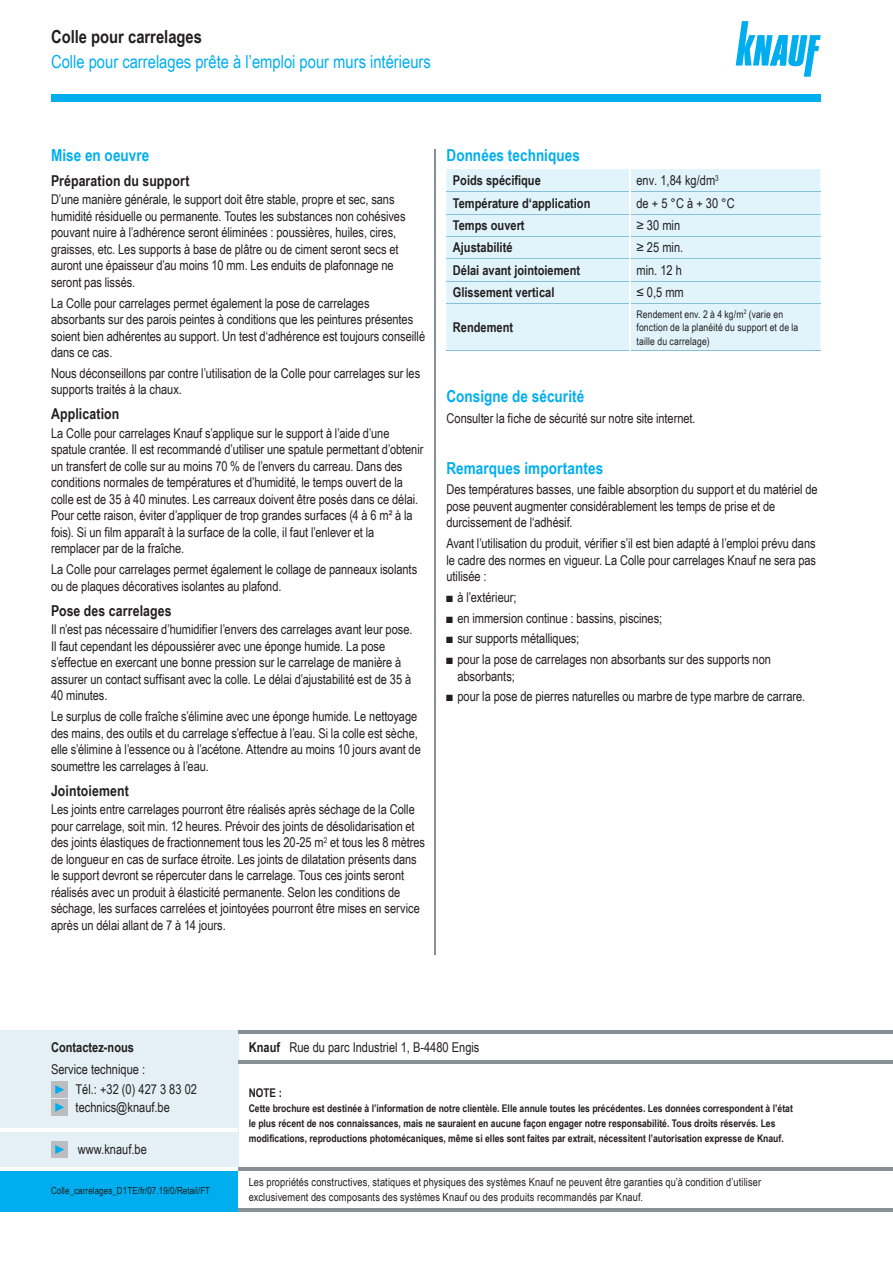
<style>
.page{position:relative;width:893px;height:1263px;background:#fff}
.page>*{position:absolute;margin:0;border:0;box-sizing:border-box;transform-origin:0 0}
.t1{font:18px "Arial Narrow";color:#00aeef}
.t2{font:700 18px "Arial Narrow";color:#231f20}
.t3{font:700 16.5px "Arial Narrow";letter-spacing:.005em;color:#00aeef}
.t4{font:700 15px "Arial Narrow";letter-spacing:.01em;color:#231f20}
.t5{font:13.5px/16.5px "Arial Narrow";letter-spacing:-.005em;color:#231f20}
.t6{font:700 13.5px "Arial Narrow";color:#231f20}
.t7{font:700 12px "Arial Narrow";color:#231f20}
.t8{font:11.25px/15px "Arial Narrow";letter-spacing:.015em;color:#231f20}
.t9{font:700 10.5px/15px "Arial Narrow";color:#231f20}
.t10{font:10.5px/13.5px "Arial Narrow";letter-spacing:.015em;color:#231f20}
.t11{font:9.75px "Arial Narrow";letter-spacing:.01em;color:#231f20}
.s1{font-weight:700}
</style>
<div class="page">
<div style="left:51px;top:94px;width:770px;height:8px;background:#00aeef"></div>
<div style="left:446px;top:169px;width:374px;height:182px;background:#e1f4fc"></div>
<hr style="left:446px;top:191px;width:183px;height:1px;background:#89c0d9">
<hr style="left:631px;top:191px;width:189px;height:1px;background:#89c0d9">
<hr style="left:446px;top:214px;width:183px;height:1px;background:#89c0d9">
<hr style="left:631px;top:214px;width:189px;height:1px;background:#89c0d9">
<hr style="left:446px;top:236px;width:183px;height:1px;background:#89c0d9">
<hr style="left:631px;top:236px;width:189px;height:1px;background:#89c0d9">
<hr style="left:446px;top:258px;width:183px;height:1px;background:#89c0d9">
<hr style="left:631px;top:258px;width:189px;height:1px;background:#89c0d9">
<hr style="left:446px;top:281px;width:183px;height:1px;background:#89c0d9">
<hr style="left:631px;top:281px;width:189px;height:1px;background:#89c0d9">
<hr style="left:446px;top:303px;width:183px;height:1px;background:#89c0d9">
<hr style="left:631px;top:303px;width:189px;height:1px;background:#89c0d9">
<hr style="left:446px;top:351px;width:183px;height:1px;background:#89c0d9">
<hr style="left:631px;top:351px;width:189px;height:1px;background:#89c0d9">
<hr style="left:629px;top:169px;width:2px;height:23px;background:#fff">
<hr style="left:629px;top:192px;width:2px;height:22px;background:#fff">
<hr style="left:629px;top:214px;width:2px;height:22px;background:#fff">
<hr style="left:629px;top:236px;width:2px;height:23px;background:#fff">
<hr style="left:629px;top:259px;width:2px;height:22px;background:#fff">
<hr style="left:629px;top:281px;width:2px;height:23px;background:#fff">
<hr style="left:629px;top:304px;width:2px;height:47px;background:#fff">
<hr style="left:435px;top:149px;width:1px;height:806px;background:#869096">
<svg style="left:736px;top:21px;width:85px;height:56px"></svg>
<div style="left:0;top:1030px;width:238px;height:139px;background:#e4f0f6"></div>
<div style="left:0;top:1169px;width:238px;height:43px;background:#00aeef"></div>
<hr style="left:0;top:1128px;width:238px;height:3px;background:#fff">
<hr style="left:0;top:1168px;width:238px;height:3px;background:#fff">
<hr style="left:238px;top:1030px;width:655px;height:3px;background:#869096">
<hr style="left:238px;top:1060px;width:655px;height:3px;background:#869096">
<hr style="left:238px;top:1168px;width:655px;height:3px;background:#869096">
<hr style="left:238px;top:1209px;width:655px;height:3px;background:#869096">
<div style="left:51px;top:1081px;width:16px;height:16px;background:#bcbdc0"></div>
<div style="left:51px;top:1099px;width:16px;height:16px;background:#bcbdc0"></div>
<div style="left:51px;top:1141px;width:16px;height:16px;background:#bcbdc0"></div>
<svg style="left:55px;top:1085px;width:9px;height:9px"></svg>
<svg style="left:55px;top:1103px;width:9px;height:9px"></svg>
<svg style="left:55px;top:1145px;width:9px;height:9px"></svg>
<h1 class="t2" style="left:51px;top:23px;width:152px">Colle pour carrelages</h1>
<h1 class="t1" style="left:51px;top:49px;width:381px">Colle pour carrelages prête à l’emploi pour murs intérieurs</h1>
<p class="t3" style="left:51px;top:142px;width:100px">Mise en oeuvre</p>
<p class="t4" style="left:51px;top:169px;width:140px">Préparation du support</p>
<p class="t5" style="left:51px;top:191px;width:356px">D’une manière générale, le support doit être stable, propre et sec, sans humidité résiduelle ou permanente. Toutes les substances non cohésives pouvant nuire à l’adhérence seront éliminées : poussières, huiles, cires, graisses, etc. Les supports à base de plâtre ou de ciment seront secs et auront une épaisseur d’au moins 10 mm. Les enduits de plafonnage ne seront pas lissés.</p>
<p class="t5" style="left:51px;top:294px;width:376px">La Colle pour carrelages permet également la pose de carrelages absorbants sur des parois peintes à conditions que les peintures présentes soient bien adhérentes au support. Un test d‘adhérence est toujours conseillé dans ce cas.</p>
<p class="t5" style="left:51px;top:364px;width:371px">Nous déconseillons par contre l’utilisation de la Colle pour carrelages sur les supports traités à la chaux.</p>
<p class="t4" style="left:51px;top:403px;width:70px">Application</p>
<p class="t5" style="left:51px;top:424px;width:374px">La Colle pour carrelages Knauf s’applique sur le support à l’aide d’une spatule crantée. Il est recommandé d’utiliser une spatule permettant d’obtenir un transfert de colle sur au moins 70 % de l’envers du carreau. Dans des conditions normales de températures et d’humidité, le temps ouvert de la colle est de 35 à 40 minutes. Les carreaux doivent être posés dans ce délai.<br>Pour cette raison, éviter d’appliquer de trop grandes surfaces (4 à 6 m² à la fois). Si un film apparaît à la surface de la colle, il faut l’enlever et la remplacer par de la fraîche.</p>
<p class="t5" style="left:51px;top:561px;width:368px">La Colle pour carrelages permet également le collage de panneaux isolants ou de plaques décoratives isolantes au plafond.</p>
<p class="t4" style="left:51px;top:599px;width:122px">Pose des carrelages</p>
<p class="t5" style="left:51px;top:621px;width:363px">Il n’est pas nécessaire d’humidifier l’envers des carrelages avant leur pose.<br>Il faut cependant les dépoussiérer avec une éponge humide. La pose s’effectue en exercant une bonne pression sur le carrelage de manière à assurer un contact suffisant avec la colle. Le délai d’ajustabilité est de 35 à 40 minutes.</p>
<p class="t5" style="left:51px;top:708px;width:371px">Le surplus de colle fraîche s’élimine avec une éponge humide. Le nettoyage des mains, des outils et du carrelage s’effectue à l’eau. Si la colle est sèche, elle s’élimine à l’essence ou à l’acétone. Attendre au moins 10 jours avant de soumettre les carrelages à l’eau.</p>
<p class="t4" style="left:51px;top:779px;width:79px">Jointoiement</p>
<p class="t5" style="left:51px;top:801px;width:376px">Les joints entre carrelages pourront être réalisés après séchage de la Colle pour carrelage, soit min. 12 heures. Prévoir des joints de désolidarisation et des joints élastiques de fractionnement tous les 20-25 m<sup>2</sup> et tous les 8 mètres de longueur en cas de surface étroite. Les joints de dilatation présents dans le support devront se répercuter dans le carrelage. Tous ces joints seront réalisés avec un produit à élasticité permanente. Selon les conditions de séchage, les surfaces carrelées et jointoyées pourront être mises en service après un délai allant de 7 à 14 jours.</p>
<p class="t3" style="left:446px;top:142px;width:135px">Données techniques</p>
<p class="t6" style="left:453px;top:170px;width:89px">Poids spécifique</p>
<p class="t5" style="left:636px;top:172px;width:84px">env. 1,84 kg/dm<sup>3</sup></p>
<p class="t6" style="left:453px;top:193px;width:139px">Température d‘application</p>
<p class="t5" style="left:636px;top:194px;width:100px">de + 5 °C à + 30 °C</p>
<p class="t6" style="left:453px;top:215px;width:73px">Temps ouvert</p>
<p class="t5" style="left:636px;top:217px;width:45px">≥ 30 min</p>
<p class="t6" style="left:453px;top:237px;width:61px">Ajustabilité</p>
<p class="t5" style="left:636px;top:239px;width:48px">≥ 25 min.</p>
<p class="t6" style="left:453px;top:260px;width:129px">Délai avant jointoiement</p>
<p class="t5" style="left:636px;top:261px;width:47px">min. 12 h</p>
<p class="t6" style="left:453px;top:282px;width:103px">Glissement vertical</p>
<p class="t5" style="left:636px;top:284px;width:49px">≤ 0,5 mm</p>
<p class="t6" style="left:453px;top:317px;width:62px">Rendement</p>
<p class="t10" style="left:636px;top:307px;width:163px">Rendement env. 2 à 4 kg/m<sup>2</sup> (varie en fonction de la planéité du support et de la taille du carrelage)</p>
<p class="t3" style="left:446px;top:384px;width:139px">Consigne de sécurité</p>
<p class="t5" style="left:446px;top:409px;width:251px">Consulter la fiche de sécurité sur notre site internet.</p>
<p class="t3" style="left:446px;top:455px;width:158px">Remarques importantes</p>
<p class="t5" style="left:446px;top:481px;width:373px">Des températures basses, une faible absorption du support et du matériel de pose peuvent augmenter considérablement les temps de prise et de durcissement de l‘adhésif.</p>
<p class="t5" style="left:446px;top:535px;width:371px;text-align:justify">Avant l’utilisation du produit, vérifier s’il est bien adapté à l’emploi prévu dans le cadre des normes en vigueur. La Colle pour carrelages Knauf ne sera pas utilisée :</p>
<p class="t5" style="left:446px;top:588px;width:72px">■ à l’extérieur;</p>
<p class="t5" style="left:446px;top:609px;width:217px">■ en immersion continue : bassins, piscines;</p>
<p class="t5" style="left:446px;top:630px;width:134px">■ sur supports métalliques;</p>
<p class="t5" style="left:457px;top:651px;width:315px;text-indent:-11px">■ pour la pose de carrelages non absorbants sur des supports non absorbants;</p>
<p class="t5" style="left:446px;top:688px;width:360px">■ pour la pose de pierres naturelles ou marbre de type marbre de carrare.</p>
<p class="t6" style="left:51px;top:1037px;width:85px">Contactez-nous</p>
<p class="t5" style="left:75px;top:1059px;width:123px;line-height:20.1px;text-indent:-24px">Service technique :<br>Tél.: +32 (0) 427 3 83 02</p>
<p class="t5" style="left:76px;top:1098px;width:96px">technics@knauf.be</p>
<p class="t5" style="left:78px;top:1141px;width:70px">www.knauf.be</p>
<p class="t11" style="left:51px;top:1183px;width:161px">Colle_carrelages_D1TE/fr/07.19/0/Retail/FT</p>
<p class="t5" style="left:249px;top:1038px;width:232px"><span class="s1">Knauf</span> Rue du parc Industriel 1, B-4480 Engis</p>
<p class="t7" style="left:249px;top:1084px;width:35px">NOTE :</p>
<p class="t9" style="left:249px;top:1101px;width:546px">Cette brochure est destinée à l’information de notre clientèle. Elle annule toutes les précédentes. Les données correspondent à l’état le plus récent de nos connaissances, mais ne sauraient en aucune façon engager notre responsabilité. Tous droits réservés. Les modifications, reproductions photomécaniques, même si elles sont faites par extrait, nécessitent l’autorisation expresse de Knauf.</p>
<p class="t8" style="left:249px;top:1174px;width:514px">Les propriétés constructives, statiques et physiques des systèmes Knauf ne peuvent être garanties qu’à condition d’utiliser exclusivement des composants des systèmes Knauf ou des produits recommandés par Knauf.</p>
</div>
